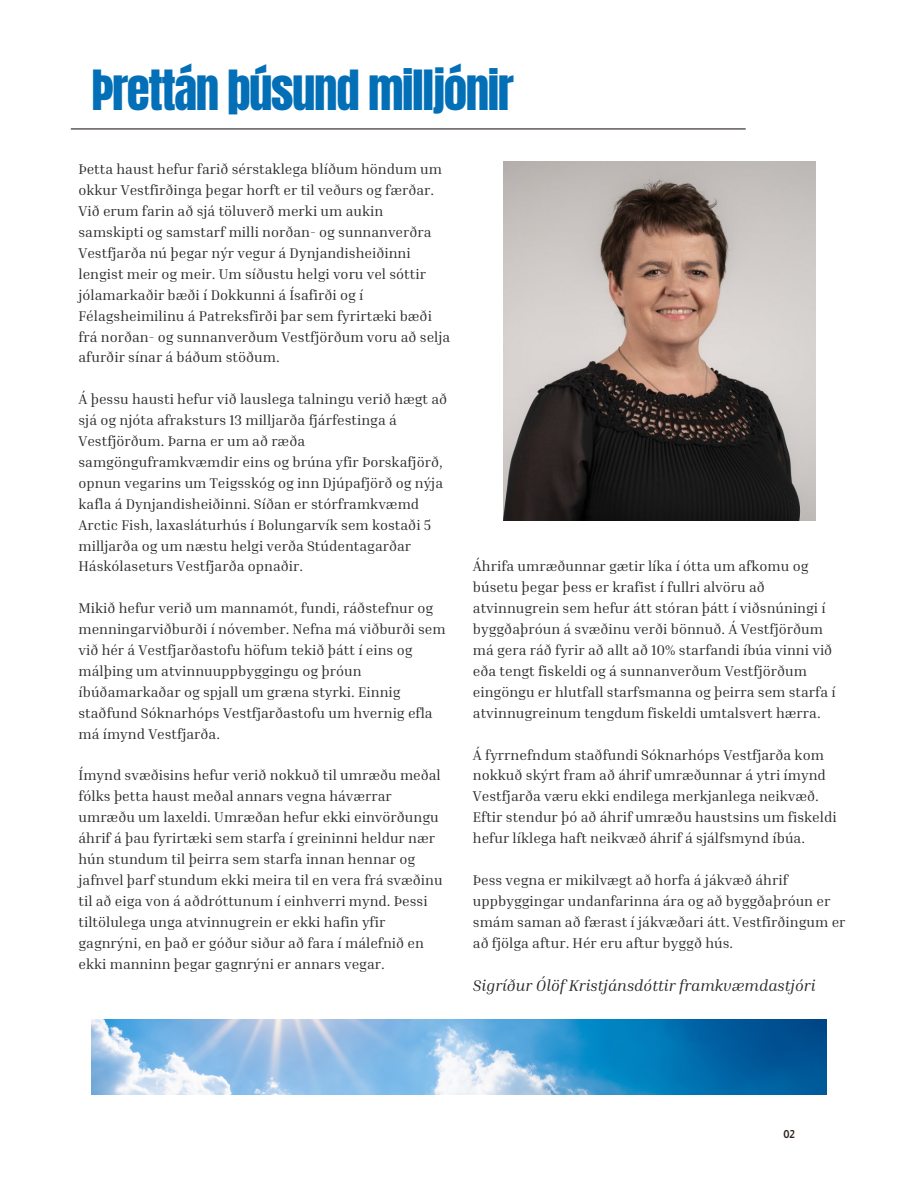
<style>
.page{position:relative;width:918px;height:1188px;background:#fff}
.page>*{position:absolute;margin:0;border:0;box-sizing:border-box;transform-origin:0 0}
.t1{font:47.1px "Anton";letter-spacing:-.03em;color:#026fb7}
.t2{font:italic 15.9px "Inria Serif";color:#2b2a2a}
.t3{font:14.4px/20.9px "Inria Serif";color:#2b2a2a}
.t4{font:700 11.1px "Almarai";color:#2d2420}
</style>
<div class="page">
<hr style="left:71px;top:128px;width:675px;height:1px;background:#2d2420">
<img style="left:504px;top:161px;width:311px;height:359px">
<img style="left:92px;top:1019px;width:734px;height:76px">
<p class="t1" style="left:92px;top:57px;width:424px">Þrettán þúsund milljónir</p>
<p class="t3" style="left:78px;top:158px;width:373px">Þetta haust hefur farið sérstaklega blíðum höndum um okkur Vestfirðinga þegar horft er til veðurs og færðar.<br>Við erum farin að sjá töluverð merki um aukin samskipti og samstarf milli norðan- og sunnanverðra Vestfjarða nú þegar nýr vegur á Dynjandisheiðinni lengist meir og meir. Um síðustu helgi voru vel sóttir jólamarkaðir bæði í Dokkunni á Ísafirði og í Félagsheimilinu á Patreksfirði þar sem fyrirtæki bæði frá norðan- og sunnanverðum Vestfjörðum voru að selja afurðir sínar á báðum stöðum.</p>
<p class="t3" style="left:78px;top:388px;width:370px">Á þessu hausti hefur við lauslega talningu verið hægt að sjá og njóta afraksturs 13 milljarða fjárfestinga á Vestfjörðum. Þarna er um að ræða samgönguframkvæmdir eins og brúna yfir Þorskafjörð, opnun vegarins um Teigsskóg og inn Djúpafjörð og nýja kafla á Dynjandisheiðinni. Síðan er stórframkvæmd Arctic Fish, laxasláturhús í Bolungarvík sem kostaði 5 milljarða og um næstu helgi verða Stúdentagarðar Háskólaseturs Vestfjarða opnaðir.</p>
<p class="t3" style="left:78px;top:597px;width:369px">Mikið hefur verið um mannamót, fundi, ráðstefnur og menningarviðburði í nóvember. Nefna má viðburði sem við hér á Vestfjarðastofu höfum tekið þátt í eins og málþing um atvinnuuppbyggingu og þróun íbúðamarkaðar og spjall um græna styrki. Einnig staðfund Sóknarhóps Vestfjarðastofu um hvernig efla má ímynd Vestfjarða.</p>
<p class="t3" style="left:78px;top:765px;width:366px">Ímynd svæðisins hefur verið nokkuð til umræðu meðal fólks þetta haust meðal annars vegna háværrar umræðu um laxeldi. Umræðan hefur ekki einvörðungu áhrif á þau fyrirtæki sem starfa í greininni heldur nær hún stundum til þeirra sem starfa innan hennar og jafnvel þarf stundum ekki meira til en vera frá svæðinu til að eiga von á aðdróttunum í einhverri mynd. Þessi tiltölulega unga atvinnugrein er ekki hafin yfir gagnrýni, en það er góður siður að fara í málefnið en ekki manninn þegar gagnrýni er annars vegar.</p>
<p class="t3" style="left:473px;top:556px;width:364px">Áhrifa umræðunnar gætir líka í ótta um afkomu og búsetu þegar þess er krafist í fullri alvöru að atvinnugrein sem hefur átt stóran þátt í viðsnúningi í byggðaþróun á svæðinu verði bönnuð. Á Vestfjörðum má gera ráð fyrir að allt að 10% starfandi íbúa vinni við eða tengt fiskeldi og á sunnanverðum Vestfjörðum eingöngu er hlutfall starfsmanna og þeirra sem starfa í atvinnugreinum tengdum fiskeldi umtalsvert hærra.</p>
<p class="t3" style="left:473px;top:744px;width:365px">Á fyrrnefndum staðfundi Sóknarhóps Vestfjarða kom nokkuð skýrt fram að áhrif umræðunnar á ytri ímynd Vestfjarða væru ekki endilega merkjanlega neikvæð.<br>Eftir stendur þó að áhrif umræðu haustsins um fiskeldi hefur líklega haft neikvæð áhrif á sjálfsmynd íbúa.</p>
<p class="t3" style="left:473px;top:869px;width:374px">Þess vegna er mikilvægt að horfa á jákvæð áhrif uppbyggingar undanfarinna ára og að byggðaþróun er smám saman að færast í jákvæðari átt. Vestfirðingum er að fjölga aftur. Hér eru aftur byggð hús.</p>
<p class="t2" style="left:473px;top:976px;width:344px">Sigríður Ólöf Kristjánsdóttir framkvæmdastjóri</p>
<p class="t4" style="left:783px;top:1128px;width:13px">02</p>
</div>
